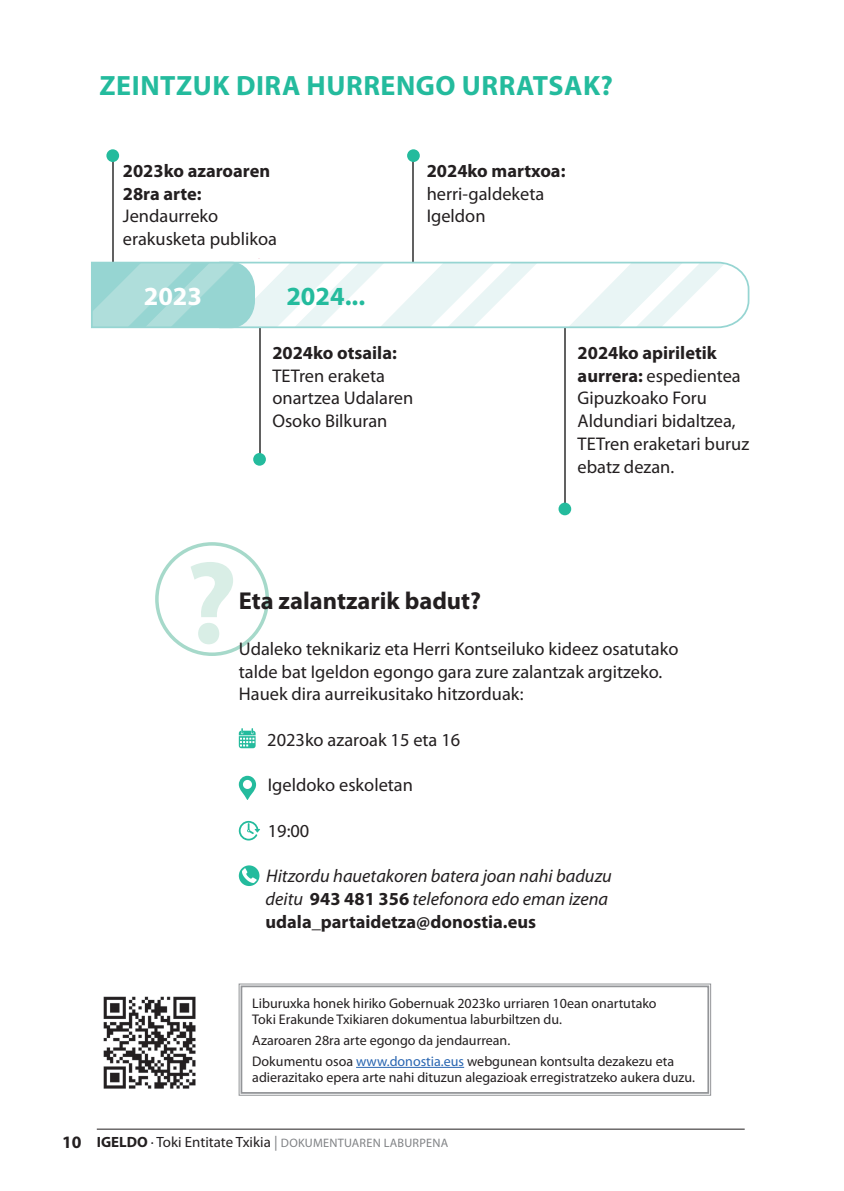
<style>
.page{position:relative;width:844px;height:1191px;background:#fff}
.page>*{position:absolute;margin:0;border:0;box-sizing:border-box;transform-origin:0 0}
.t1{font:700 118.12px "Myriad Pro";color:#d9eee6}
.t2{font:700 28px "Myriad Pro";letter-spacing:.02em;color:#24bb9d}
.t3{font:700 26.25px "Myriad Pro";color:#24bb9d}
.t4{font:700 26.25px "Myriad Pro";color:#fff}
.t5{font:700 24.5px "Myriad Pro";color:#231f20}
.t6{font:18.38px/22.8px "Myriad Pro";color:#231f20}
.t7{font:italic 18.38px/22.8px "Myriad Pro";color:#231f20}
.t8{font:700 18.38px/22.8px "Myriad Pro";color:#231f20}
.t9{font:14px/16.1px "Myriad Pro";color:#231f20}
.t10{font:12.25px "Myriad Pro";letter-spacing:.02em;color:#808285}
.s1{font-weight:700}
.s2{font-weight:700;font-style:normal}
.s3{color:#2865b1}
.s4{font-weight:700;font-size:17.5px;color:#231f20}
.s5{font-weight:700;font-size:14.88px;color:#231f20}
.s6{font-size:14.88px;color:#231f20}
.s7{font-size:14.88px}
</style>
<div class="page">
<hr style="left:564px;top:284px;width:1px;height:225px;background:#616161">
<div style="left:558px;top:502px;width:13px;height:13px;background:#24bb9d;border-radius:50%"></div>
<hr style="left:412px;top:156px;width:2px;height:123px;background:#616161">
<div style="left:407px;top:149px;width:12px;height:13px;background:#24bb9d;border-radius:50%"></div>
<div style="left:155px;top:542px;width:114px;height:114px;border:4px solid #a6d9ca;border-radius:50%"></div>
<svg style="left:238px;top:983px;width:473px;height:112px"></svg>
<div style="left:240px;top:985px;width:469px;height:108px;border:2px solid #939598"></div>
<svg style="left:239px;top:728px;width:16px;height:20px"></svg>
<svg style="left:239px;top:775px;width:18px;height:25px"></svg>
<svg style="left:239px;top:821px;width:21px;height:19px"></svg>
<svg style="left:239px;top:865px;width:20px;height:21px"></svg>
<hr style="left:258px;top:282px;width:2px;height:177px;background:#616161">
<div style="left:253px;top:453px;width:13px;height:13px;background:#24bb9d;border-radius:50%"></div>
<hr style="left:112px;top:156px;width:2px;height:123px;background:#616161">
<div style="left:106px;top:149px;width:13px;height:13px;background:#24bb9d;border-radius:50%"></div>
<svg style="left:91px;top:261px;width:659px;height:68px"></svg>
<img style="left:103px;top:996px;width:93px;height:93px">
<hr style="left:97px;top:1128px;width:647px;height:1px;background:#231f20">
<h2 class="t2" style="left:99px;top:68px;width:16px">Zeint</h2>
<h2 class="t2" style="left:176px;top:68px;width:224px">zuk dira hurrengo</h2>
<h2 class="t2" style="left:462px;top:68px;width:72px">urratsak</h2>
<h2 class="t2" style="left:600px;top:68px;width:14px">?</h2>
<p class="t8" style="left:123px;top:159px;width:149px">2023ko azaroaren<br>28ra arte:</p>
<p class="t6" style="left:123px;top:204px;width:155px">Jendaurreko erakusketa publikoa</p>
<h3 class="t4" style="left:144px;top:279px;width:60px">2023</h3>
<h3 class="t3" style="left:286px;top:279px;width:80px">2024...</h3>
<p class="t8" style="left:426px;top:159px;width:140px">2024ko martxoa:</p>
<p class="t6" style="left:426px;top:182px;width:119px">herri-galdeketa<br>Igeldon</p>
<p class="t8" style="left:272px;top:341px;width:126px">2024ko otsaila:</p>
<p class="t6" style="left:272px;top:364px;width:142px">TETren eraketa onartzea Udalaren<br>Osoko Bilkuran</p>
<p class="t6" style="left:577px;top:341px;width:173px"><span class="s1">2024ko apiriletik aurrera:</span> espedientea<br>Gipuzkoako Foru<br>Aldundiari bidaltzea,<br>TETren eraketari buruz ebatz dezan.</p>
<h1 class="t1" style="left:185px;top:526px;width:54px">?</h1>
<h3 class="t5" style="left:239px;top:585px;width:244px">Eta zalantzarik badut?</h3>
<p class="t6" style="left:239px;top:637px;width:441px">Udaleko teknikariz eta Herri Kontseiluko kideez osatutako talde bat Igeldon egongo gara zure zalantzak argitzeko.<br>Hauek dira aurreikusitako hitzorduak:</p>
<p class="t6" style="left:267px;top:728px;width:194px">2023ko azaroak 15 eta 16</p>
<p class="t6" style="left:268px;top:773px;width:147px">Igeldoko eskoletan</p>
<p class="t6" style="left:268px;top:819px;width:43px">19:00</p>
<p class="t7" style="left:265px;top:864px;width:348px">Hitzordu hauetakoren batera joan nahi baduzu deitu <span class="s2">943 481 356</span> telefonora edo eman izena <span class="s2">udala_partaidetza@donostia.eus</span></p>
<p class="t9" style="left:252px;top:994px;width:406px">Liburuxka honek hiriko Gobernuak 2023ko urriaren 10ean onartutako<br>Toki Erakunde Txikiaren dokumentua laburbiltzen du.</p>
<p class="t9" style="left:252px;top:1029px;width:423px;line-height:21px">Azaroaren 28ra arte egongo da jendaurrean.<br>Dokumentu osoa <span class="s3">www.donostia.eus</span> webgunean kontsulta dezakezu eta</p>
<p class="t9" style="left:252px;top:1069px;width:444px">adierazitako epera arte nahi dituzun alegazioak erregistratzeko aukera duzu.</p>
<p class="t10" style="left:62px;top:1135px;width:387px"><span class="s4">10</span> <span class="s5">IGELDO</span> <span class="s6">· Toki Entitate Txikia</span> <span class="s7">|</span> dokumentuaren laburpena</p>
</div>
